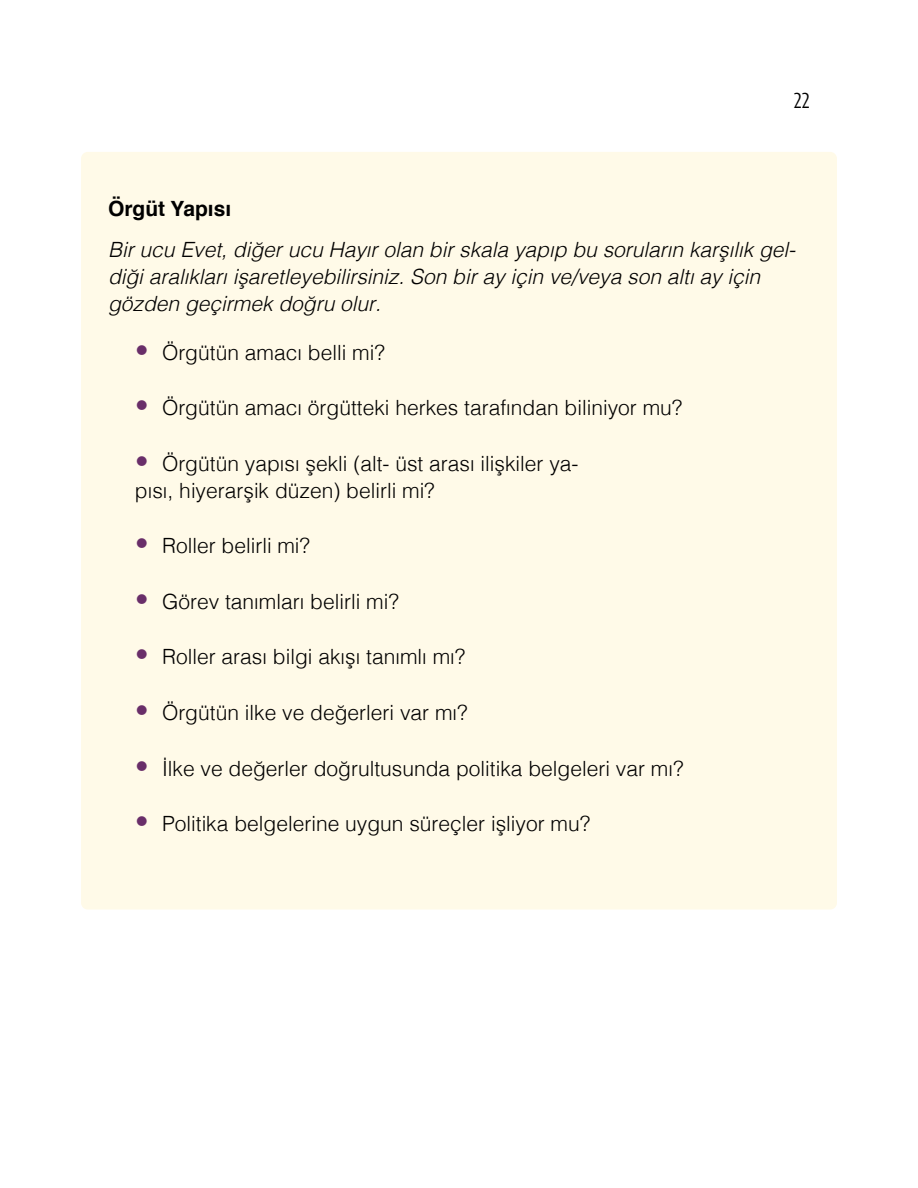
<style>
.page{position:relative;width:918px;height:1188px;background:#fff}
.page>*{position:absolute;margin:0;border:0;box-sizing:border-box;transform-origin:0 0}
.t1{font:300 21px/27px "Helvetica";color:#000}
.t2{font:italic 300 21px/27px "Helvetica";color:#000}
.t3{font:700 21px "Helvetica";color:#000}
.t4{font:18px "Dax Compact Pro";color:#000}
.s1{font-size:27px;color:#692e69}
</style>
<div class="page">
<div style="left:81px;top:152px;width:756px;height:758px;background:#fffae8;border-radius:7px"></div>
<p class="t4" style="left:794px;top:89px;width:18px">22</p>
<p class="t3" style="left:108px;top:192px;width:125px">Örgüt Yapısı</p>
<p class="t2" style="left:108px;top:235px;width:689px">Bir ucu Evet, diğer ucu Hayır olan bir skala yapıp bu soruların karşılık gel&shy;diği aralıkları işaretleyebilirsiniz. Son bir ay için ve/veya son altı ay için gözden geçirmek doğru olur.</p>
<p class="t1" style="left:135px;top:337px;width:251px"><span class="s1">•</span> Örgütün amacı belli mi?</p>
<p class="t1" style="left:135px;top:393px;width:549px"><span class="s1">•</span> Örgütün amacı örgütteki herkes tarafından biliniyor mu?</p>
<p class="t1" style="left:135px;top:448px;width:445px"><span class="s1">•</span> Örgütün yapısı şekli (alt- üst arası ilişkiler ya&shy;pısı, hiyerarşik düzen) belirli mi?</p>
<p class="t1" style="left:135px;top:531px;width:177px"><span class="s1">•</span> Roller belirli mi?</p>
<p class="t1" style="left:135px;top:586px;width:265px"><span class="s1">•</span> Görev tanımları belirli mi?</p>
<p class="t1" style="left:135px;top:642px;width:332px"><span class="s1">•</span> Roller arası bilgi akışı tanımlı mı?</p>
<p class="t1" style="left:135px;top:698px;width:334px"><span class="s1">•</span> Örgütün ilke ve değerleri var mı?</p>
<p class="t1" style="left:135px;top:753px;width:550px"><span class="s1">•</span> İlke ve değerler doğrultusunda politika belgeleri var mı?</p>
<p class="t1" style="left:135px;top:809px;width:457px"><span class="s1">•</span> Politika belgelerine uygun süreçler işliyor mu?</p>
</div>
